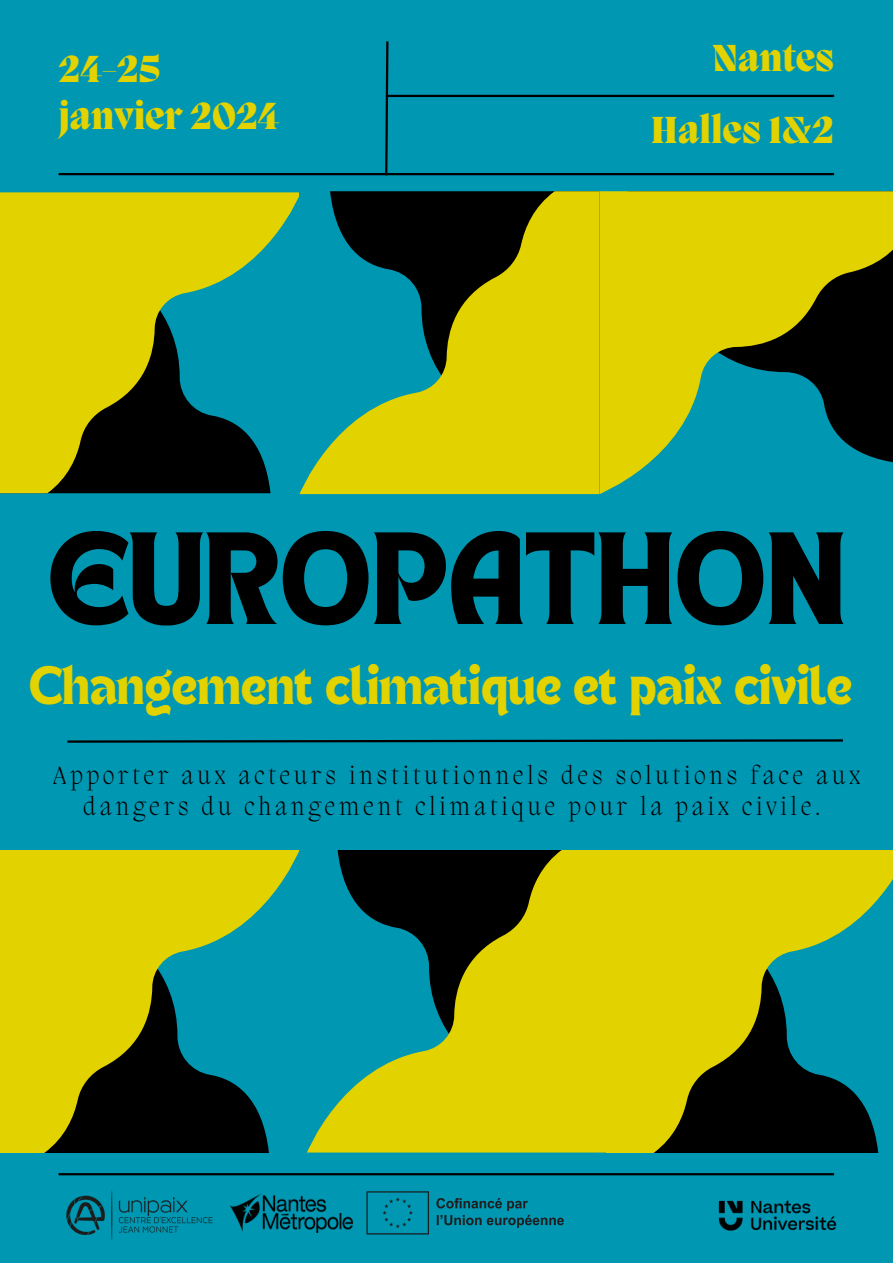
<style>
.page{position:relative;width:893px;height:1264px;background:#fff}
.page>*{position:absolute;margin:0;border:0;box-sizing:border-box;transform-origin:0 0}
.t1{font:94.8px "TANHEADLINE";color:#000}
.t2{font:39px "TANHEADLINE";color:#e2d200}
.t3{font:800 38.7px/46px "Migra";color:#e2d200}
.t4{font:200 25.5px/30.3px "Migra";letter-spacing:.16em;color:#000;text-align:center}
</style>
<div class="page">
<div style="left:0;top:0;width:892px;height:1262px;background:#0097b2"></div>
<svg style="left:384px;top:41px;width:5px;height:135px"></svg>
<hr style="left:386px;top:95px;width:448px;height:2px;background:#000">
<hr style="left:59px;top:173px;width:775px;height:2px;background:#000">
<svg style="left:67px;top:739px;width:776px;height:4px"></svg>
<svg style="left:0;top:192px;width:299px;height:301px;fill:#e2d200"></svg>
<svg style="left:299px;top:191px;width:300px;height:303px;fill:#e2d200"></svg>
<svg style="left:599px;top:191px;width:293px;height:303px;fill:#e2d200"></svg>
<svg style="left:307px;top:850px;width:299px;height:302px;fill:#e2d200"></svg>
<svg style="left:0;top:850px;width:299px;height:302px;fill:#e2d200"></svg>
<svg style="left:606px;top:850px;width:286px;height:302px;fill:#e2d200"></svg>
<hr style="left:59px;top:1173px;width:775px;height:2px;background:#000">
<img style="left:718px;top:1200px;width:119px;height:31px">
<img style="left:230px;top:1193px;width:123px;height:39px">
<img style="left:66px;top:1190px;width:147px;height:51px">
<img style="left:366px;top:1191px;width:198px;height:44px">
<p class="t3" style="left:59px;top:49px;width:222px">24-25 janvier 2024</p>
<p class="t3" style="left:712px;top:38px;width:123px">Nantes</p>
<p class="t3" style="left:651px;top:110px;width:185px">Halles 1&amp;2</p>
<p class="t1" style="left:47px;top:526px;width:800px">EUROPATHON</p>
<p class="t2" style="left:29px;top:664px;width:825px">Changement climatique et paix civile</p>
<p class="t4" style="left:53px;top:762px;width:808px">Apporter aux acteurs institutionnels des solutions face aux dangers du changement climatique pour la paix civile.</p>
</div>
